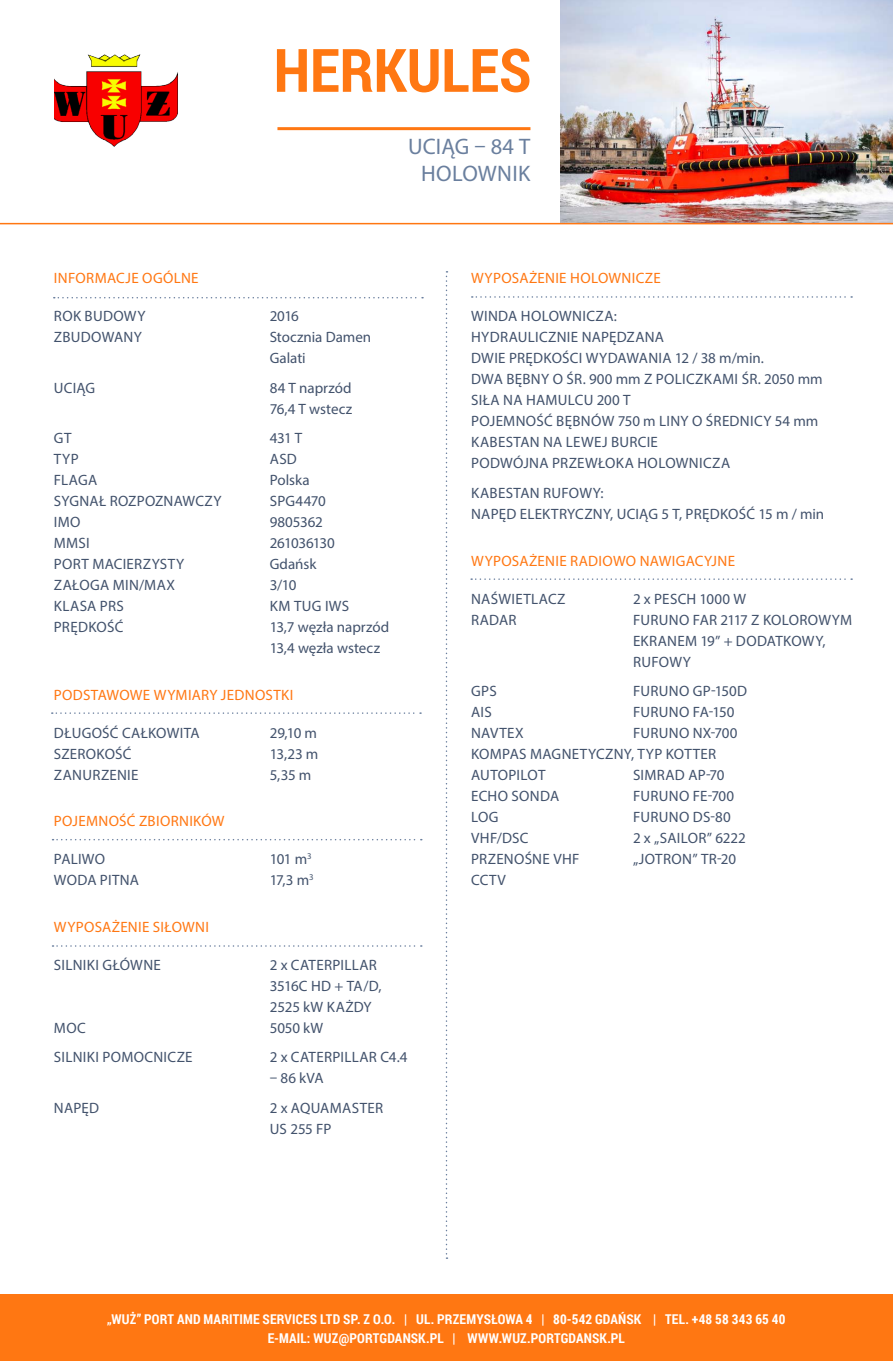
<style>
.page{position:relative;width:893px;height:1361px;background:#fff}
.page>*{position:absolute;margin:0;border:0;box-sizing:border-box;transform-origin:0 0}
.t1{font:700 60px "Roboto Condensed";color:#ff7712}
.t2{font:22.5px/27px "Myriad Pro";letter-spacing:.01em;color:#6a7f9e;text-align:center}
.t3{font:15px/21px "Myriad Pro";letter-spacing:.015em;color:#42526c}
.t4{font:15px "Myriad Pro";letter-spacing:.02em;color:#ff7712}
.t5{font:15px/21px "Myriad Pro";letter-spacing:-.01em;color:#42526c}
.t6{font:15px "Myriad Pro";letter-spacing:.11em;color:#42526c}
.t7{font:15px "Myriad Pro";letter-spacing:-.035em;color:#42526c}
.t8{font:700 13.5px/19.5px "Roboto Condensed";letter-spacing:.01em;color:#fff}
</style>
<div class="page">
<img style="left:560px;top:0;width:333px;height:223px">
<img style="left:54px;top:54px;width:124px;height:93px">
<svg style="left:54px;top:297px;width:369px;height:1px"></svg>
<svg style="left:52px;top:712px;width:369px;height:2px"></svg>
<hr style="left:0;top:223px;width:893px;height:1px;background:#ff7712">
<svg style="left:472px;top:296px;width:380px;height:2px"></svg>
<svg style="left:53px;top:839px;width:369px;height:1px"></svg>
<svg style="left:53px;top:945px;width:369px;height:2px"></svg>
<svg style="left:446px;top:271px;width:1px;height:988px"></svg>
<div style="left:0;top:1294px;width:893px;height:67px;background:#ff7712"></div>
<hr style="left:277px;top:127px;width:253px;height:3px;background:#ff7712">
<svg style="left:471px;top:578px;width:381px;height:2px"></svg>
<h1 class="t1" style="left:274px;top:28px;width:259px">HERKULES</h1>
<h2 class="t2" style="left:408px;top:133px;width:124px">UCIĄG – 84 T<br>HOLOWNIK</h2>
<p class="t4" style="left:54px;top:269px;width:146px">INFORMACJE OGÓLNE</p>
<p class="t3" style="left:54px;top:305px;width:93px">ROK BUDOWY</p>
<p class="t3" style="left:270px;top:305px;width:31px">2016</p>
<p class="t3" style="left:54px;top:326px;width:89px">ZBUDOWANY</p>
<p class="t3" style="left:270px;top:326px;width:103px">STOCZNIA DAMEN<br>GALATI</p>
<p class="t3" style="left:54px;top:377px;width:59px">UCI ĄG</p>
<p class="t3" style="left:270px;top:377px;width:84px">84 T NAPRZÓD<br>76,4 T WSTECZ</p>
<p class="t3" style="left:54px;top:427px;width:19px">GT</p>
<p class="t3" style="left:270px;top:427px;width:34px">431 T</p>
<p class="t3" style="left:54px;top:448px;width:26px">TYP</p>
<p class="t3" style="left:270px;top:448px;width:27px">ASD</p>
<p class="t3" style="left:54px;top:469px;width:17px">FLAGA</p>
<p class="t3" style="left:270px;top:469px;width:41px">POLSKA</p>
<p class="t3" style="left:54px;top:490px;width:27px">SYGNA</p>
<p class="t3" style="left:99px;top:490px;width:57px">Ł ROZPOZNA</p>
<p class="t3" style="left:183px;top:490px;width:40px">WCZY</p>
<p class="t3" style="left:270px;top:490px;width:57px">SPG4470</p>
<p class="t3" style="left:54px;top:511px;width:28px">IMO</p>
<p class="t5" style="left:270px;top:511px;width:55px">9805362</p>
<p class="t3" style="left:54px;top:532px;width:37px">MMSI</p>
<p class="t7" style="left:270px;top:534px;width:67px">261036130</p>
<p class="t3" style="left:54px;top:553px;width:10px">PORT</p>
<p class="t3" style="left:92px;top:553px;width:10px">MACIERZ</p>
<p class="t3" style="left:152px;top:553px;width:34px">YSTY</p>
<p class="t3" style="left:270px;top:553px;width:48px">GDAŃSK</p>
<p class="t3" style="left:54px;top:574px;width:37px">ZAŁOGA</p>
<p class="t3" style="left:113px;top:574px;width:64px">MIN/MAX</p>
<p class="t3" style="left:270px;top:574px;width:28px">3/10</p>
<p class="t3" style="left:54px;top:595px;width:10px">KLASA</p>
<p class="t3" style="left:100px;top:595px;width:64px">PRS K</p>
<p class="t3" style="left:278px;top:595px;width:72px">M TUG IWS</p>
<p class="t3" style="left:54px;top:616px;width:71px">PRĘDKOŚĆ</p>
<p class="t3" style="left:270px;top:616px;width:121px">13,7 WĘZŁA NAPRZÓD<br>13,4 WĘZŁA WSTECZ</p>
<p class="t4" style="left:54px;top:685px;width:241px">PODSTAWOWE WYMIARY JEDNOSTKI</p>
<p class="t3" style="left:54px;top:722px;width:10px">DŁU</p>
<p class="t3" style="left:82px;top:722px;width:119px">GOŚĆ CAŁKOWITA</p>
<p class="t3" style="left:270px;top:722px;width:49px">29,10 M</p>
<p class="t3" style="left:54px;top:743px;width:83px">SZEROKOŚĆ</p>
<p class="t3" style="left:270px;top:743px;width:50px">13,23 M</p>
<p class="t3" style="left:54px;top:764px;width:86px">ZANURZENIE</p>
<p class="t3" style="left:270px;top:764px;width:43px">5,35 M</p>
<p class="t4" style="left:54px;top:812px;width:172px">POJEMNOŚĆ ZBIORNIKÓW</p>
<p class="t3" style="left:54px;top:848px;width:53px">PALIWO</p>
<p class="t3" style="left:270px;top:848px;width:43px">101 M<sup>3</sup></p>
<p class="t3" style="left:54px;top:869px;width:87px">WODA PITNA</p>
<p class="t3" style="left:270px;top:869px;width:45px">17,3 M<sup>3</sup></p>
<p class="t4" style="left:54px;top:917px;width:11px">WYP</p>
<p class="t4" style="left:84px;top:917px;width:126px">OSAŻENIE SIŁOWNI</p>
<p class="t3" style="left:54px;top:954px;width:108px">SILNIKI GŁÓWNE</p>
<p class="t3" style="left:270px;top:954px;width:40px">2 X CATER</p>
<p class="t5" style="left:270px;top:954px;width:113px;text-indent:63px">PILLAR<br>3516C HD + TA/D,<br>2525 KW KAŻ DY</p>
<p class="t4" style="left:471px;top:269px;width:11px">WYP</p>
<p class="t4" style="left:501px;top:269px;width:161px">OSAŻENIE HOLOWNICZE</p>
<p class="t3" style="left:471px;top:306px;width:60px">WINDAHOLO</p>
<p class="t3" style="left:559px;top:306px;width:23px">WNICZA</p>
<p class="t3" style="left:614px;top:306px;width:5px">:</p>
<p class="t3" style="left:471px;top:327px;width:65px">HYDRAULICZNIE</p>
<p class="t3" style="left:471px;top:327px;width:177px;text-align:right">NAPĘDZANA<br>DWIE PR ĘDKOŚCI WYDAWANIA</p>
<p class="t3" style="left:675px;top:348px;width:91px">12 / 38 M/MIN.</p>
<p class="t3" style="left:471px;top:369px;width:202px">DWA BĘBNY O ŚR. 900 MM Z POLICZ</p>
<p class="t3" style="left:704px;top:369px;width:18px">KAMI</p>
<p class="t3" style="left:742px;top:369px;width:83px">ŚR. 2050 MM</p>
<p class="t3" style="left:471px;top:390px;width:66px">SIŁANA HAM</p>
<p class="t3" style="left:558px;top:390px;width:74px">ULCU 200 T</p>
<p class="t3" style="left:471px;top:411px;width:11px">POJEMNO</p>
<p class="t3" style="left:536px;top:411px;width:283px">ŚĆ BĘBNÓW 750 M LINY O ŚREDNICY 54 MM</p>
<p class="t3" style="left:471px;top:432px;width:36px">KABESTAN</p>
<p class="t3" style="left:543px;top:432px;width:95px">NA LEWEJ BURCIE</p>
<p class="t3" style="left:471px;top:453px;width:52px">PO DWÓJNA</p>
<p class="t6" style="left:552px;top:454px;width:96px">PRZEWŁOKA HOLO</p>
<p class="t3" style="left:676px;top:453px;width:23px">WNICZA</p>
<p class="t3" style="left:471px;top:482px;width:36px">KABESTAN</p>
<p class="t3" style="left:471px;top:482px;width:134px;text-indent:72px">R UFOWY:<br>NAPĘD ELEKTRYCZN</p>
<p class="t3" style="left:603px;top:503px;width:223px">Y, UCIĄG 5 T, PRĘDKOŚĆ 15 M / MIN</p>
<p class="t4" style="left:471px;top:551px;width:11px">WYP</p>
<p class="t4" style="left:501px;top:551px;width:235px">OSAŻENIE RADIOWO NAWIGACYJNE</p>
<p class="t3" style="left:471px;top:588px;width:49px">NAŚWIETLACZ</p>
<p class="t3" style="left:633px;top:588px;width:31px">2 XPESCH</p>
<p class="t3" style="left:700px;top:588px;width:48px">1000 W</p>
<p class="t3" style="left:471px;top:609px;width:38px">RADAR</p>
<p class="t3" style="left:633px;top:609px;width:149px">FURUNO FAR 2117 Z KOLORO</p>
<p class="t3" style="left:818px;top:609px;width:34px">WYM</p>
<p class="t3" style="left:471px;top:630px;width:44px">E</p>
<p class="t3" style="left:641px;top:630px;width:19px">KRANEM</p>
<p class="t3" style="left:700px;top:630px;width:127px">19” + DODATKOWY,</p>
<p class="t3" style="left:471px;top:651px;width:44px">R</p>
<p class="t3" style="left:641px;top:651px;width:51px">UFOWY</p>
<p class="t3" style="left:471px;top:680px;width:27px">GPS</p>
<p class="t3" style="left:633px;top:680px;width:114px">FURUNO GP-150D</p>
<p class="t3" style="left:471px;top:701px;width:22px">AIS</p>
<p class="t3" style="left:633px;top:701px;width:103px">FURUNO FA-150</p>
<p class="t3" style="left:471px;top:722px;width:20px">NAVTE</p>
<p class="t3" style="left:515px;top:722px;width:10px">X</p>
<p class="t3" style="left:633px;top:722px;width:106px">FURUNO NX-700</p>
<p class="t3" style="left:471px;top:743px;width:11px">KOM</p>
<p class="t3" style="left:502px;top:743px;width:39px">PAS MAGNET</p>
<p class="t3" style="left:588px;top:743px;width:18px">YCZN</p>
<p class="t3" style="left:624px;top:743px;width:52px">Y, TYP KOTTER</p>
<p class="t3" style="left:471px;top:764px;width:54px">AUTOPILOT</p>
<p class="t3" style="left:633px;top:764px;width:17px">SIMRA</p>
<p class="t3" style="left:675px;top:764px;width:51px">D AP-70</p>
<p class="t3" style="left:471px;top:785px;width:18px">ECHO</p>
<p class="t3" style="left:512px;top:785px;width:10px">SON</p>
<p class="t3" style="left:540px;top:785px;width:19px">DA</p>
<p class="t3" style="left:633px;top:785px;width:103px">FURUNO FE-700</p>
<p class="t3" style="left:471px;top:806px;width:18px">LOG</p>
<p class="t3" style="left:633px;top:806px;width:99px">FURUNO DS-80</p>
<p class="t3" style="left:471px;top:827px;width:59px">VHF/DSC</p>
<p class="t3" style="left:633px;top:827px;width:43px">2 X „SAILOR</p>
<p class="t3" style="left:707px;top:827px;width:40px">” 6222</p>
<p class="t3" style="left:471px;top:848px;width:18px">PRZENO</p>
<p class="t3" style="left:525px;top:848px;width:56px">ŚNE VHF</p>
<p class="t3" style="left:633px;top:848px;width:22px">„JOTRON</p>
<p class="t3" style="left:692px;top:848px;width:45px">” TR-20</p>
<p class="t3" style="left:471px;top:869px;width:36px">CCTV</p>
<p class="t3" style="left:54px;top:1017px;width:33px">MOC</p>
<p class="t3" style="left:270px;top:1017px;width:55px">5050 KW</p>
<p class="t3" style="left:54px;top:1046px;width:140px">SILNIKI POMOCNICZE</p>
<p class="t3" style="left:270px;top:1046px;width:40px">2 X CATER</p>
<p class="t3" style="left:333px;top:1046px;width:17px">PILLAR</p>
<p class="t3" style="left:380px;top:1046px;width:29px">C4.4</p>
<p class="t3" style="left:270px;top:1067px;width:55px">– 86 KVA</p>
<p class="t3" style="left:54px;top:1097px;width:41px">NAPĘD</p>
<p class="t3" style="left:270px;top:1097px;width:61px">2 X AQUAMASTER</p>
<p class="t3" style="left:54px;top:1118px;width:46px">U</p>
<p class="t3" style="left:280px;top:1118px;width:52px">S 255 FP</p>
<p class="t8" style="left:268px;top:1308px;width:519px;text-indent:-161px">„WUŻ” PORT AND MARITIME SERVICES LTD SP. Z O.O. | UL. PRZEMYSŁOWA 4 | 80-542 GDAŃSK | TEL. +48 58 343 65 40<br>E-MAIL: WUZ@PORTGDANSK.PL | WWW</p>
<p class="t8" style="left:499px;top:1328px;width:120px">.WUZ.PORTGDANSK.PL</p>
</div>
